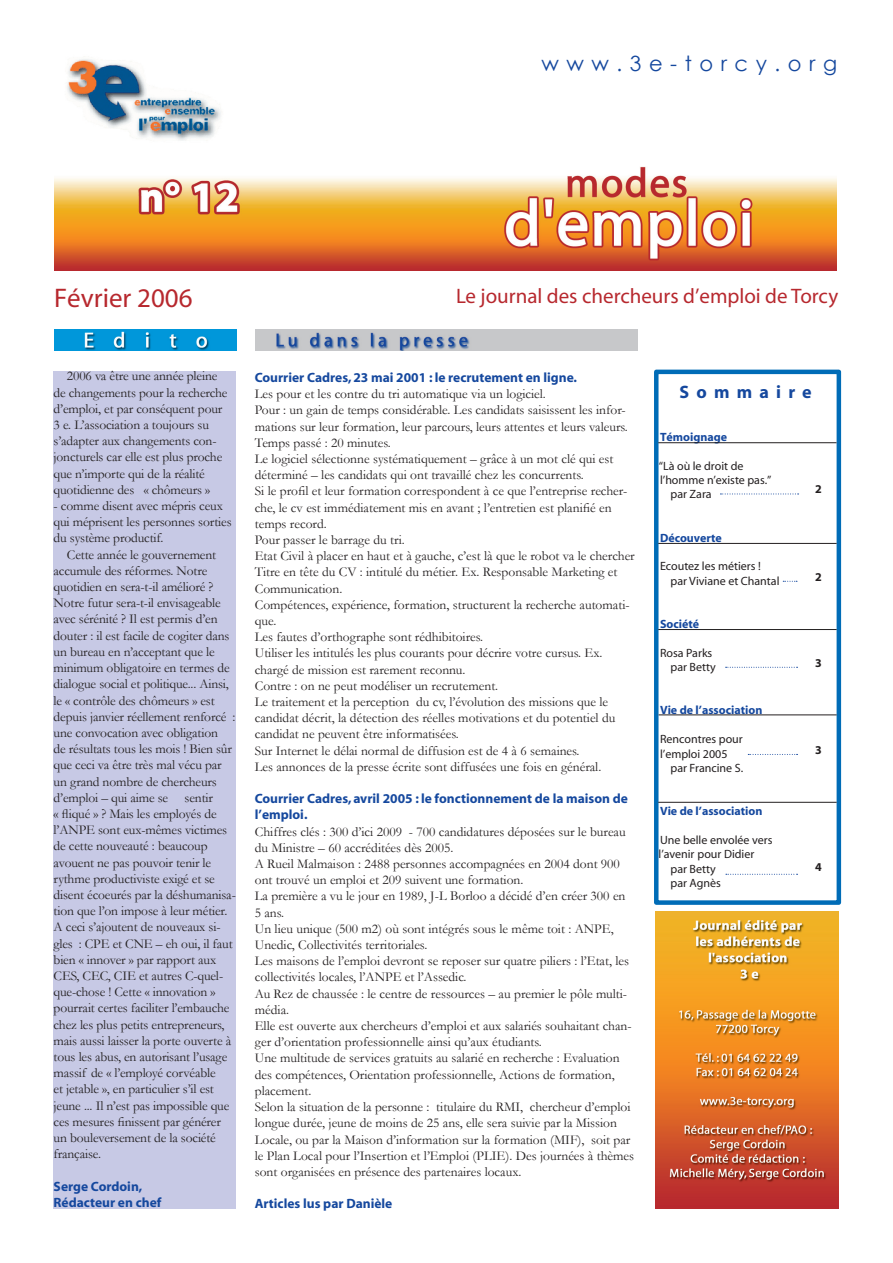
<style>
.page{position:relative;width:893px;height:1263px;background:#fff}
.page>*{position:absolute;margin:0;border:0;box-sizing:border-box;transform-origin:0 0}
.t1{font:27px "Myriad";color:#b7282e}
.t2{font:21px "Myriad";color:#b7282e}
.t3{font:21px "Century Gothic";letter-spacing:.36em;color:#15489e}
.t4{font:700 18px "Myriad";letter-spacing:.4em;color:#15489e}
.t5{font:13.5px/16.2px "Garamond";color:#231f20}
.t6{font:700 13.5px/16.2px "Myriad";color:#15489e}
.t7{font:12px/14.4px "Myriad";color:#231f20}
.t8{font:700 12px "Myriad";color:#15489e}
.t9{font:700 12px "Myriad";color:#231f20}
</style>
<div class="page">
<img style="left:67px;top:59px;width:154px;height:82px">
<img style="left:656px;top:911px;width:182px;height:298px">
<div style="left:654px;top:370px;width:187px;height:535px;border:4px solid #006cb7"></div>
<img style="left:54px;top:329px;width:182px;height:21px">
<div style="left:54px;top:372px;width:182px;height:837px;background:#c7c9e5"></div>
<svg style="left:720px;top:494px;width:79px;height:1px"></svg>
<svg style="left:783px;top:581px;width:14px;height:1px"></svg>
<svg style="left:726px;top:667px;width:72px;height:1px"></svg>
<svg style="left:748px;top:754px;width:50px;height:1px"></svg>
<svg style="left:726px;top:874px;width:72px;height:1px"></svg>
<hr style="left:658px;top:442px;width:178px;height:1px;background:#231f20">
<hr style="left:658px;top:543px;width:179px;height:1px;background:#231f20">
<hr style="left:658px;top:629px;width:179px;height:1px;background:#231f20">
<hr style="left:659px;top:714px;width:178px;height:1px;background:#231f20">
<hr style="left:658px;top:802px;width:179px;height:1px;background:#231f20">
<img style="left:255px;top:330px;width:383px;height:21px">
<img style="left:54px;top:166px;width:782px;height:105px">
<h2 class="t3" style="left:541px;top:51px;width:297px">www.3e-torcy.org</h2>
<h1 class="t1" style="left:54px;top:285px;width:140px">Février 2006</h1>
<h2 class="t2" style="left:456px;top:285px;width:384px">Le journal des chercheurs d’emploi de Torcy</h2>
<p class="t5" style="left:54px;top:368px;width:175px;text-indent:13px">2006 va être une année pleine de changements pour la recherche d’emploi, et par conséquent pour<br>3 e. L’association a toujours su s’adapter aux changements con&shy;joncturels car elle est plus proche que n’importe qui de la réalité quotidienne des « chômeurs »</p>
<p class="t5" style="left:54px;top:498px;width:179px">- comme disent avec mépris ceux qui méprisent les personnes sorties du système productif.</p>
<p class="t5" style="left:54px;top:546px;width:184px;text-indent:13px">Cette année le gouvernement accumule des réformes. Notre quotidien en sera-t-il amélioré ?<br>Notre futur sera-t-il envisageable avec sérénité ? Il est permis d’en douter : il est facile de cogiter dans un bureau en n’acceptant que le minimum obligatoire en termes de dialogue social et politique... Ainsi, le « contrôle des chômeurs » est depuis janvier réellement renforcé : une convocation avec obligation<br>de résultats tous les mois ! Bien sûr que ceci va être très mal vécu par un grand nombre de chercheurs d’emploi – qui aime se sentir<br>« fliqué » ? Mais les employés de l’ANPE sont eux-mêmes victimes de cette nouveauté : beaucoup avouent ne pas pouvoir tenir le rythme productiviste exigé et se disent écoeurés par la déshumanisa&shy;tion que l’on impose à leur métier.<br>A ceci s’ajoutent de nouveaux si&shy;gles : CPE et CNE – eh oui, il faut bien « innover » par rapport aux<br>CES, CEC, CIE et autres C-quel&shy;que-chose ! Cette « innovation » pourrait certes faciliter l’embauche chez les plus petits entrepreneurs, mais aussi laisser la porte ouverte à tous les abus, en autorisant l’usage massif de « l’employé corvéable<br>et jetable », en particulier s’il est jeune ... Il n’est pas impossible que ces mesures finissent par générer un bouleversement de la société française.</p>
<p class="t6" style="left:54px;top:1178px;width:109px">Serge Cordoin,<br>Rédacteur en chef</p>
<p class="t6" style="left:255px;top:370px;width:324px">Courrier Cadres, 23 mai 2001 : le recrutement en ligne.</p>
<p class="t5" style="left:255px;top:386px;width:381px">Les pour et les contre du tri automatique via un logiciel.<br>Pour : un gain de temps considérable. Les candidats saisissent les infor&shy;mations sur leur formation, leur parcours, leurs attentes et leurs valeurs.<br>Temps passé : 20 minutes.<br>Le logiciel sélectionne systématiquement – grâce à un mot clé qui est déterminé – les candidats qui ont travaillé chez les concurrents.<br>Si le profil et leur formation correspondent à ce que l’entreprise recher&shy;che, le cv est immédiatement mis en avant ; l’entretien est planifié en temps record.<br>Pour passer le barrage du tri.<br>Etat Civil à placer en haut et à gauche, c’est là que le robot va le chercher Titre en tête du CV : intitulé du métier. Ex. Responsable Marketing et Communication.<br>Compétences, expérience, formation, structurent la recherche automati&shy;que.<br>Les fautes d’orthographe sont rédhibitoires.<br>Utiliser les intitulés les plus courants pour décrire votre cursus. Ex. chargé de mission est rarement reconnu.<br>Contre : on ne peut modéliser un recrutement.<br>Le traitement et la perception du cv, l’évolution des missions que le candidat décrit, la détection des réelles motivations et du potentiel du candidat ne peuvent être informatisées.<br>Sur Internet le délai normal de diffusion est de 4 à 6 semaines.<br>Les annonces de la presse écrite sont diffusées une fois en général.</p>
<p class="t6" style="left:255px;top:791px;width:375px">Courrier Cadres, avril 2005 : le fonctionnement de la maison de l’emploi.</p>
<p class="t5" style="left:255px;top:823px;width:381px">Chiffres clés : 300 d’ici 2009 - 700 candidatures déposées sur le bureau du Ministre – 60 accréditées dès 2005.<br>A Rueil Malmaison : 2488 personnes accompagnées en 2004 dont 900 ont trouvé un emploi et 209 suivent une formation.<br>La première a vu le jour en 1989, J-L Borloo a décidé d’en créer 300 en 5 ans.<br>Un lieu unique (500 m2) où sont intégrés sous le même toit : ANPE, Unedic, Collectivités territoriales.<br>Les maisons de l’emploi devront se reposer sur quatre piliers : l’Etat, les collectivités locales, l’ANPE et l’Assedic.<br>Au Rez de chaussée : le centre de ressources – au premier le pôle multi&shy;média.<br>Elle est ouverte aux chercheurs d’emploi et aux salariés souhaitant chan&shy;ger d’orientation professionnelle ainsi qu’aux étudiants.<br>Une multitude de services gratuits au salarié en recherche : Evaluation des compétences, Orientation professionnelle, Actions de formation, placement.<br>Selon la situation de la personne : titulaire du RMI, chercheur d’emploi longue durée, jeune de moins de 25 ans, elle sera suivie par la Mission Locale, ou par la Maison d’information sur la formation (MIF), soit par le Plan Local pour l’Insertion et l’Emploi (PLIE). Des journées à thèmes sont organisées en présence des partenaires locaux.</p>
<p class="t6" style="left:255px;top:1196px;width:139px">Articles lus par Danièle</p>
<h3 class="t4" style="left:680px;top:382px;width:134px">Sommaire</h3>
<p class="t8" style="left:660px;top:430px;width:69px">Témoignage</p>
<p class="t7" style="left:659px;top:459px;width:86px">“Là où le droit de</p>
<p class="t7" style="left:660px;top:473px;width:113px">l’homme n’existe pas.”</p>
<p class="t7" style="left:670px;top:488px;width:43px">par Zara</p>
<p class="t8" style="left:660px;top:531px;width:63px">Découverte</p>
<p class="t7" style="left:670px;top:560px;width:110px;text-indent:-10px">Ecoutez les métiers ! par Viviane et Chantal</p>
<p class="t8" style="left:660px;top:618px;width:41px">Société</p>
<p class="t7" style="left:660px;top:646px;width:57px;text-align:right">Rosa Parks par Betty</p>
<p class="t8" style="left:660px;top:704px;width:104px">Vie de l’association</p>
<p class="t7" style="left:660px;top:732px;width:84px">Rencontres pour l’emploi 2005</p>
<p class="t7" style="left:670px;top:761px;width:74px">par Francine S.</p>
<p class="t8" style="left:660px;top:805px;width:104px">Vie de l’association</p>
<p class="t7" style="left:660px;top:833px;width:114px">Une belle envolée vers</p>
<p class="t7" style="left:658px;top:848px;width:97px">l’avenir pour Didier</p>
<p class="t7" style="left:670px;top:862px;width:47px">par Betty</p>
<p class="t7" style="left:670px;top:876px;width:52px">par Agnès</p>
<p class="t9" style="left:815px;top:482px;width:8px">2</p>
<p class="t9" style="left:815px;top:571px;width:8px">2</p>
<p class="t9" style="left:815px;top:657px;width:8px">3</p>
<p class="t9" style="left:815px;top:744px;width:8px">3</p>
<p class="t9" style="left:815px;top:861px;width:8px">4</p>
</div>
